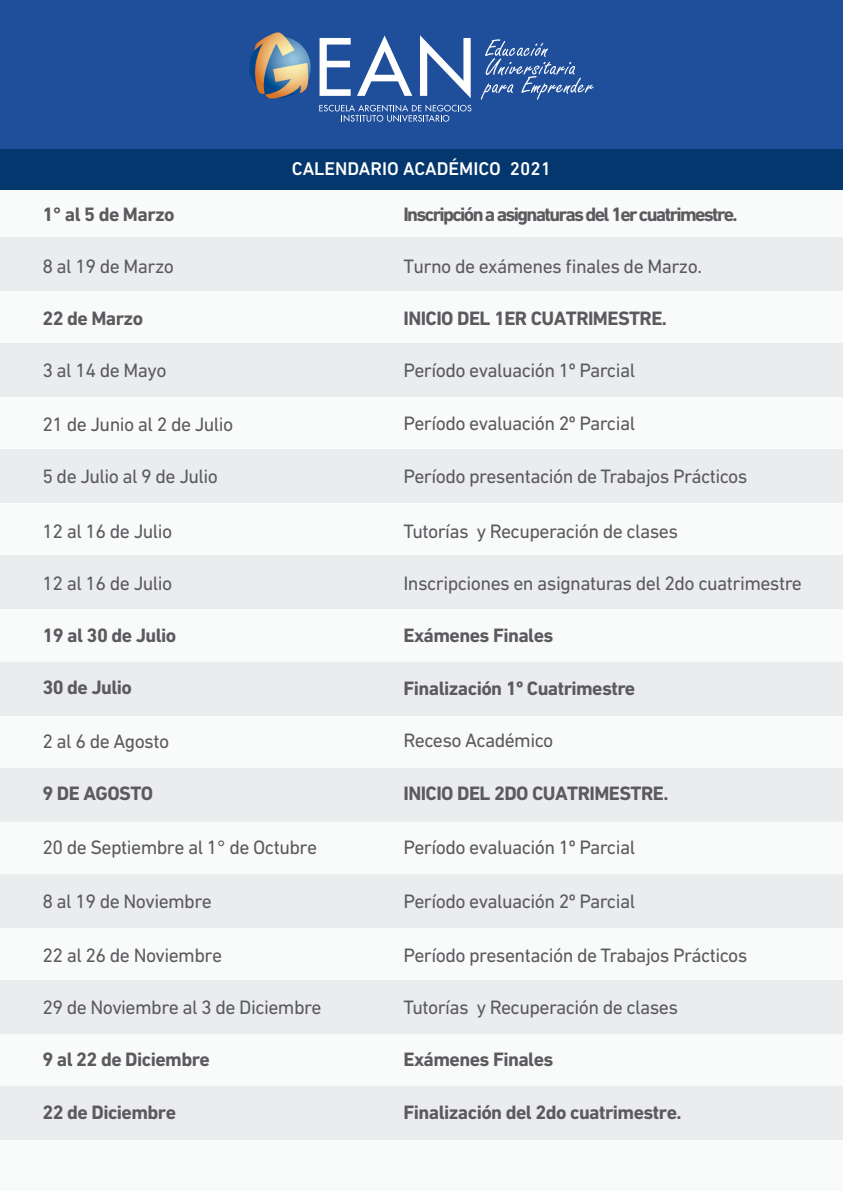
<style>
.page{position:relative;width:843px;height:1191px;background:#fff}
.page>*{position:absolute;margin:0;border:0;box-sizing:border-box;transform-origin:0 0}
.t1{font:19.7px "DIN Next LT Pro";letter-spacing:-.03em;color:#5b5b5f}
.t2{font:700 19.7px "DIN Next LT Pro";letter-spacing:-.03em;color:#5b5b5f}
.t3{font:700 19.7px "DIN Next LT Pro";letter-spacing:-.085em;color:#5b5b5f}
.t4{font:500 18.8px "DIN Next LT Pro";color:#fff}
</style>
<div class="page">
<div style="left:0;top:133px;width:842px;height:1058px;background:#f9fafa"></div>
<div style="left:0;top:238px;width:842px;height:53px;background:#eaeced"></div>
<div style="left:0;top:344px;width:842px;height:53px;background:#eaeced"></div>
<div style="left:0;top:450px;width:842px;height:53px;background:#eaeced"></div>
<div style="left:0;top:556px;width:842px;height:53px;background:#eaeced"></div>
<div style="left:0;top:662px;width:842px;height:53px;background:#eaeced"></div>
<div style="left:0;top:768px;width:842px;height:53px;background:#eaeced"></div>
<div style="left:0;top:874px;width:842px;height:53px;background:#eaeced"></div>
<div style="left:0;top:980px;width:842px;height:53px;background:#eaeced"></div>
<div style="left:0;top:1086px;width:842px;height:53px;background:#eaeced"></div>
<div style="left:0;top:0;width:842px;height:151px;background:#1f4e9b"></div>
<svg style="left:319px;top:38px;width:31px;height:58px"></svg>
<svg style="left:357px;top:36px;width:55px;height:60px"></svg>
<svg style="left:420px;top:35px;width:50px;height:63px"></svg>
<svg style="left:319px;top:105px;width:152px;height:17px"></svg>
<svg style="left:249px;top:32px;width:62px;height:67px"></svg>
<svg style="left:480px;top:39px;width:113px;height:61px"></svg>
<div style="left:0;top:149px;width:842px;height:41px;background:#04376e"></div>
<p class="t2" style="left:42px;top:203px;width:134px">1° al 5 de Marzo</p>
<p class="t1" style="left:42px;top:255px;width:133px">8 al 19 de Marzo</p>
<p class="t2" style="left:42px;top:307px;width:102px">22 de Marzo</p>
<p class="t1" style="left:42px;top:359px;width:126px">3 al 14 de Mayo</p>
<p class="t1" style="left:42px;top:413px;width:192px">21 de Junio al 2 de Julio</p>
<p class="t1" style="left:42px;top:465px;width:177px">5 de Julio al 9 de Julio</p>
<p class="t1" style="left:42px;top:520px;width:131px">12 al 16 de Julio</p>
<p class="t1" style="left:42px;top:572px;width:131px">12 al 16 de Julio</p>
<p class="t2" style="left:42px;top:624px;width:135px">19 al 30 de Julio</p>
<p class="t2" style="left:42px;top:676px;width:91px">30 de Julio</p>
<p class="t1" style="left:42px;top:730px;width:128px">2 al 6 de Agosto</p>
<p class="t2" style="left:42px;top:782px;width:112px">9 DE AGOSTO</p>
<p class="t4" style="left:292px;top:158px;width:261px">CALENDARIO ACADÉMICO 2021</p>
<p class="t3" style="left:403px;top:203px;width:335px">Inscripción a asignaturas del 1er cuatrimestre.</p>
<p class="t1" style="left:403px;top:255px;width:300px">Turno de exámenes finales de Marzo.</p>
<p class="t2" style="left:403px;top:307px;width:265px">INICIO DEL 1ER CUATRIMESTRE.</p>
<p class="t1" style="left:403px;top:359px;width:233px">Período evaluación 1º Parcial</p>
<p class="t1" style="left:403px;top:412px;width:233px">Período evaluación 2º Parcial</p>
<p class="t1" style="left:403px;top:465px;width:345px">Período presentación de Trabajos Prácticos</p>
<p class="t1" style="left:403px;top:520px;width:276px">Tutorías y Recuperación de clases</p>
<p class="t1" style="left:403px;top:572px;width:400px">Inscripciones en asignaturas del 2do cuatrimestre</p>
<p class="t2" style="left:403px;top:623px;width:151px">Exámenes Finales</p>
<p class="t2" style="left:403px;top:676px;width:233px">Finalización 1º Cuatrimestre</p>
<p class="t1" style="left:403px;top:729px;width:151px">Receso Académico</p>
<p class="t2" style="left:403px;top:781px;width:266px">INICIO DEL 2DO CUATRIMESTRE.</p>
<p class="t1" style="left:42px;top:836px;width:276px">20 de Septiembre al 1° de Octubre</p>
<p class="t1" style="left:42px;top:890px;width:171px">8 al 19 de Noviembre</p>
<p class="t1" style="left:42px;top:944px;width:181px">22 al 26 de Noviembre</p>
<p class="t1" style="left:42px;top:996px;width:281px">29 de Noviembre al 3 de Diciembre</p>
<p class="t2" style="left:42px;top:1048px;width:169px">9 al 22 de Diciembre</p>
<p class="t2" style="left:42px;top:1101px;width:135px">22 de Diciembre</p>
<p class="t1" style="left:403px;top:836px;width:233px">Período evaluación 1º Parcial</p>
<p class="t1" style="left:403px;top:890px;width:233px">Período evaluación 2º Parcial</p>
<p class="t1" style="left:403px;top:944px;width:345px">Período presentación de Trabajos Prácticos</p>
<p class="t1" style="left:403px;top:996px;width:276px">Tutorías y Recuperación de clases</p>
<p class="t2" style="left:403px;top:1047px;width:151px">Exámenes Finales</p>
<p class="t2" style="left:403px;top:1100px;width:279px">Finalización del 2do cuatrimestre.</p>
</div>
